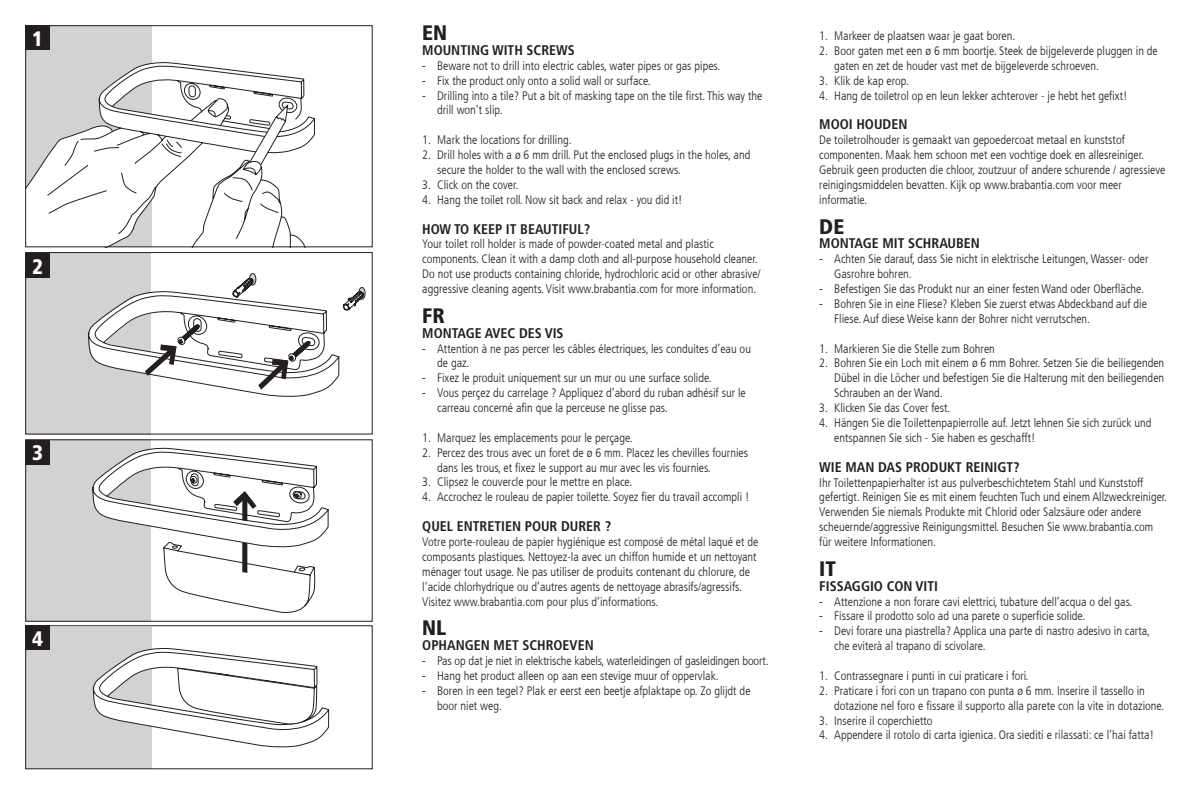
<style>
.page{position:relative;width:1192px;height:794px;background:#fff}
.page>*{position:absolute;margin:0;border:0;box-sizing:border-box;transform-origin:0 0}
.t1{font:900 condensed 21px "Frutiger LT Com";color:#231f20}
.t2{font:900 condensed 21px "Frutiger LT Com";color:#fff}
.t3{font:700 condensed 14px "Frutiger LT Com";color:#231f20}
.t4{font:300 condensed 12.25px/14.9px "Frutiger LT Com";color:#231f20}
.s1{font-weight:400}
</style>
<div class="page">
<div style="left:26px;top:26px;width:126px;height:221px;background:#d1d2d4"></div>
<svg style="left:27px;top:62px;width:278px;height:183px"></svg>
<svg style="left:164px;top:80px;width:151px;height:165px"></svg>
<div style="left:26px;top:252px;width:125px;height:182px;background:#d1d2d4"></div>
<div style="left:26px;top:440px;width:125px;height:181px;background:#d1d2d4"></div>
<svg style="left:113px;top:448px;width:204px;height:19px"></svg>
<svg style="left:92px;top:467px;width:237px;height:146px"></svg>
<div style="left:26px;top:627px;width:126px;height:142px;background:#d1d2d4"></div>
<svg style="left:92px;top:648px;width:238px;height:100px"></svg>
<div style="left:25px;top:25px;width:25px;height:25px;background:#231f20"></div>
<div style="left:25px;top:253px;width:25px;height:25px;background:#231f20"></div>
<div style="left:25px;top:440px;width:25px;height:25px;background:#231f20"></div>
<div style="left:25px;top:625px;width:25px;height:25px;background:#231f20"></div>
<div style="left:242px;top:495px;width:5px;height:26px;background:#231f20"></div>
<svg style="left:190px;top:476px;width:112px;height:40px"></svg>
<svg style="left:88px;top:273px;width:277px;height:124px"></svg>
<div style="left:242px;top:543px;width:5px;height:29px;background:#231f20"></div>
<div style="left:25px;top:25px;width:347px;height:222px;border:1px solid #231f20"></div>
<div style="left:25px;top:252px;width:347px;height:182px;border:1px solid #231f20"></div>
<div style="left:25px;top:439px;width:347px;height:183px;border:1px solid #231f20"></div>
<div style="left:25px;top:625px;width:347px;height:144px;border:1px solid #231f20"></div>
<h1 class="t2" style="left:32px;top:25px;width:12px">1</h1>
<h1 class="t2" style="left:32px;top:253px;width:12px">2</h1>
<h1 class="t2" style="left:32px;top:440px;width:12px">3</h1>
<h1 class="t2" style="left:32px;top:625px;width:12px">4</h1>
<h1 class="t1" style="left:422px;top:20px;width:26px">EN</h1>
<p class="t3" style="left:422px;top:42px;width:154px">MOUNTING WITH SCREWS</p>
<p class="t4" style="left:422px;top:58px;width:299px"><span class="s1">-</span> Beware not to drill into electric cables, water pipes or gas pipes.</p>
<p class="t4" style="left:422px;top:73px;width:230px"><span class="s1">-</span> Fix the product only onto a solid wall or surface.</p>
<p class="t4" style="left:437px;top:88px;width:327px;text-indent:-15px"><span class="s1">-</span> Drilling into a tile? Put a bit of masking tape on the tile first. This way the drill won’t slip.</p>
<p class="t4" style="left:422px;top:132px;width:151px">1. Mark the locations for drilling.</p>
<p class="t4" style="left:437px;top:147px;width:315px;text-indent:-15px">2. Drill holes with a ø 6 mm drill. Put the enclosed plugs in the holes, and secure the holder to the wall with the enclosed screws.</p>
<p class="t4" style="left:422px;top:177px;width:98px">3. Click on the cover.</p>
<p class="t4" style="left:422px;top:192px;width:262px">4. Hang the toilet roll. Now sit back and relax - you did it!</p>
<p class="t3" style="left:422px;top:220px;width:169px">HOW TO KEEP IT BEAUTIFUL?</p>
<p class="t4" style="left:422px;top:237px;width:340px">Your toilet roll holder is made of powder-coated metal and plastic components. Clean it with a damp cloth and all-purpose household cleaner.<br>Do not use products containing chloride, hydrochloric acid or other abrasive/ aggressive cleaning agents. Visit www.brabantia.com for more information.</p>
<h1 class="t1" style="left:422px;top:303px;width:24px">FR</h1>
<p class="t3" style="left:422px;top:324px;width:143px">MONTAGE AVEC DES VIS</p>
<p class="t4" style="left:437px;top:341px;width:315px;text-indent:-15px"><span class="s1">-</span> Attention à ne pas percer les câbles électriques, les conduites d’eau ou de gaz.</p>
<p class="t4" style="left:422px;top:370px;width:291px"><span class="s1">-</span> Fixez le produit uniquement sur un mur ou une surface solide.</p>
<p class="t4" style="left:437px;top:385px;width:310px;text-indent:-15px"><span class="s1">-</span> Vous perçez du carrelage ? Appliquez d’abord du ruban adhésif sur le carreau concerné afin que la perceuse ne glisse pas.</p>
<p class="t4" style="left:422px;top:430px;width:212px">1. Marquez les emplacements pour le perçage.</p>
<p class="t4" style="left:437px;top:445px;width:312px;text-indent:-15px">2. Percez des trous avec un foret de ø 6 mm. Placez les chevilles fournies dans les trous, et fixez le support au mur avec les vis fournies.</p>
<p class="t4" style="left:422px;top:475px;width:211px">3. Clipsez le couvercle pour le mettre en place.</p>
<p class="t4" style="left:422px;top:489px;width:329px">4. Accrochez le rouleau de papier toilette. Soyez fier du travail accompli !</p>
<p class="t3" style="left:422px;top:518px;width:190px">QUEL ENTRETIEN POUR DURER ?</p>
<p class="t4" style="left:422px;top:534px;width:337px">Votre porte-rouleau de papier hygiénique est composé de métal laqué et de composants plastiques. Nettoyez-la avec un chiffon humide et un nettoyant ménager tout usage. Ne pas utiliser de produits contenant du chlorure, de l’acide chlorhydrique ou d’autres agents de nettoyage abrasifs/agressifs.<br>Visitez www.brabantia.com pour plus d’informations.</p>
<h1 class="t1" style="left:422px;top:615px;width:26px">NL</h1>
<p class="t3" style="left:422px;top:637px;width:173px">OPHANGEN MET SCHROEVEN</p>
<p class="t4" style="left:422px;top:653px;width:348px"><span class="s1">-</span> Pas op dat je niet in elektrische kabels, waterleidingen of gasleidingen boort.</p>
<p class="t4" style="left:422px;top:668px;width:298px"><span class="s1">-</span> Hang het product alleen op aan een stevige muur of oppervlak.</p>
<p class="t4" style="left:437px;top:683px;width:315px;text-indent:-15px"><span class="s1">-</span> Boren in een tegel? Plak er eerst een beetje afplaktape op. Zo glijdt de boor niet weg.</p>
<p class="t4" style="left:819px;top:28px;width:197px">1. Markeer de plaatsen waar je gaat boren.</p>
<p class="t4" style="left:834px;top:43px;width:325px;text-indent:-15px">2. Boor gaten met een ø 6 mm boortje. Steek de bijgeleverde pluggen in de gaten en zet de houder vast met de bijgeleverde schroeven.</p>
<p class="t4" style="left:819px;top:73px;width:91px">3. Klik de kap erop.</p>
<p class="t4" style="left:819px;top:88px;width:309px">4. Hang de toiletrol op en leun lekker achterover - je hebt het gefixt!</p>
<p class="t3" style="left:819px;top:116px;width:90px">MOOI HOUDEN</p>
<p class="t4" style="left:819px;top:132px;width:347px">De toiletrolhouder is gemaakt van gepoedercoat metaal en kunststof componenten. Maak hem schoon met een vochtige doek en allesreiniger.<br>Gebruik geen producten die chloor, zoutzuur of andere schurende / agressieve reinigingsmiddelen bevatten. Kijk op www.brabantia.com voor meer informatie.</p>
<h1 class="t1" style="left:819px;top:213px;width:26px">DE</h1>
<p class="t3" style="left:819px;top:235px;width:162px">MONTAGE MIT SCHRAUBEN</p>
<p class="t4" style="left:834px;top:251px;width:316px;text-indent:-15px"><span class="s1">-</span> Achten Sie darauf, dass Sie nicht in elektrische Leitungen, Wasser- oder<br>Gasrohre bohren.</p>
<p class="t4" style="left:819px;top:281px;width:326px"><span class="s1">-</span> Befestigen Sie das Produkt nur an einer festen Wand oder Oberfläche.</p>
<p class="t4" style="left:834px;top:296px;width:314px;text-indent:-15px"><span class="s1">-</span> Bohren Sie in eine Fliese? Kleben Sie zuerst etwas Abdeckband auf die<br>Fliese. Auf diese Weise kann der Bohrer nicht verrutschen.</p>
<p class="t4" style="left:819px;top:341px;width:177px">1. Markieren Sie die Stelle zum Bohren</p>
<p class="t4" style="left:834px;top:356px;width:331px;text-align:justify;text-indent:-15px">2. Bohren Sie ein Loch mit einem ø 6 mm Bohrer. Setzen Sie die beiliegenden Dübel in die Löcher und befestigen Sie die Halterung mit den beiliegenden Schrauben an der Wand.</p>
<p class="t4" style="left:819px;top:400px;width:133px">3. Klicken Sie das Cover fest.</p>
<p class="t4" style="left:834px;top:415px;width:319px;text-indent:-15px">4. Hängen Sie die Toilettenpapierrolle auf. Jetzt lehnen Sie sich zurück und entspannen Sie sich - Sie haben es geschafft!</p>
<p class="t3" style="left:819px;top:458px;width:202px">WIE MAN DAS PRODUKT REINIGT?</p>
<p class="t4" style="left:819px;top:475px;width:349px">Ihr Toilettenpapierhalter ist aus pulverbeschichtetem Stahl und Kunststoff gefertigt. Reinigen Sie es mit einem feuchten Tuch und einem Allzweckreiniger.<br>Verwenden Sie niemals Produkte mit Chlorid oder Salzsäure oder andere scheuernde/aggressive Reinigungsmittel. Besuchen Sie www.brabantia.com für weitere Informationen.</p>
<h1 class="t1" style="left:819px;top:555px;width:18px">IT</h1>
<p class="t3" style="left:819px;top:577px;width:120px">FISSAGGIO CON VITI</p>
<p class="t4" style="left:819px;top:594px;width:314px"><span class="s1">-</span> Attenzione a non forare cavi elettrici, tubature dell’acqua o del gas.</p>
<p class="t4" style="left:819px;top:608px;width:267px"><span class="s1">-</span> Fissare il prodotto solo ad una parete o superficie solide.</p>
<p class="t4" style="left:834px;top:623px;width:317px;text-indent:-15px"><span class="s1">-</span> Devi forare una piastrella? Applica una parte di nastro adesivo in carta, che eviterà al trapano di scivolare.</p>
<p class="t4" style="left:819px;top:668px;width:211px">1. Contrassegnare i punti in cui praticare i fori.</p>
<p class="t4" style="left:834px;top:683px;width:331px;text-indent:-15px">2. Praticare i fori con un trapano con punta ø 6 mm. Inserire il tassello in dotazione nel foro e fissare il supporto alla parete con la vite in dotazione.</p>
<p class="t4" style="left:819px;top:713px;width:115px">3. Inserire il coperchietto</p>
<p class="t4" style="left:819px;top:727px;width:336px">4. Appendere il rotolo di carta igienica. Ora siediti e rilassati: ce l’hai fatta!</p>
</div>
